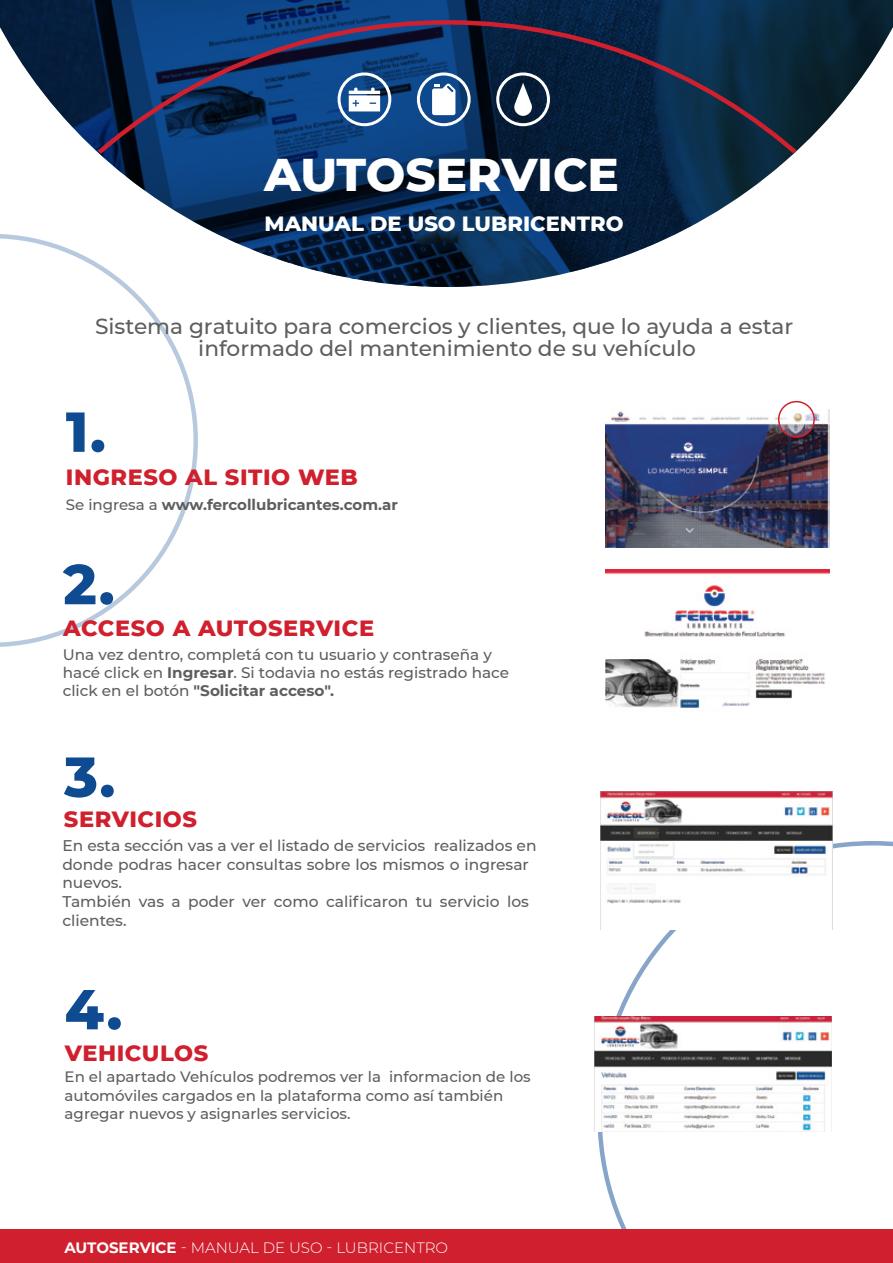
<style>
.page{position:relative;width:893px;height:1263px;background:#fff}
.page>*{position:absolute;margin:0;border:0;box-sizing:border-box;transform-origin:0 0}
.t1{font:800 56.25px "Montserrat";color:#0f4b91}
.t2{font:800 46.8px "Montserrat";color:#fff}
.t3{font:800 22.5px "Montserrat";letter-spacing:.025em;color:#d0202e}
.t4{font:500 21.75px/22.4px "Montserrat";color:#5d5e5e;text-align:center}
.t5{font:800 21px "Montserrat";color:#fff}
.t6{font:500 15.45px/18.6px "Montserrat";color:#5d5e5e}
.t7{font:500 15.3px/18.3px "Montserrat";color:#5d5e5e}
.t8{font:500 15px/18px "Montserrat";color:#5d5e5e}
.t9{font:700 15px "Montserrat";color:#5d5e5e}
.t10{font:300 15px "Montserrat";color:#fff}
.s1{font-weight:500}
.s2{font-weight:700}
</style>
<div class="page">
<img style="left:605px;top:410px;width:224px;height:138px">
<svg style="left:0;top:287px;width:198px;height:360px"></svg>
<svg style="left:597px;top:841px;width:296px;height:389px"></svg>
<div style="left:0;top:1230px;width:893px;height:33px;background:#d0202e"></div>
<img style="left:605px;top:569px;width:224px;height:139px">
<img style="left:601px;top:791px;width:231px;height:138px">
<img style="left:595px;top:1016px;width:236px;height:116px">
<svg style="left:0;top:0;width:893px;height:287px;background:#153a63"></svg>
<svg style="left:0;top:18px;width:893px;height:268px"></svg>
<svg style="left:779px;top:402px;width:35px;height:35px"></svg>
<div style="left:778px;top:401px;width:37px;height:37px;border:2px solid #d0202e;border-radius:50%"></div>
<h2 class="t2" style="left:264px;top:141px;width:356px">AUTOSERVICE</h2>
<h3 class="t5" style="left:265px;top:208px;width:361px">MANUAL DE USO LUBRICENTRO</h3>
<h3 class="t4" style="left:95px;top:314px;width:700px">Sistema gratuito para comercios y clientes, que lo ayuda a estar informado del mantenimiento de su vehículo</h3>
<h1 class="t1" style="left:66px;top:391px;width:42px">1.</h1>
<h3 class="t3" style="left:66px;top:461px;width:294px">INGRESO AL SITIO WEB</h3>
<p class="t9" style="left:66px;top:494px;width:334px"><span class="s1">Se ingresa a</span> www.fercollubricantes.com.ar</p>
<h1 class="t1" style="left:63px;top:543px;width:53px">2.</h1>
<h3 class="t3" style="left:63px;top:612px;width:312px">ACCESO A AUTOSERVICE</h3>
<p class="t7" style="left:63px;top:645px;width:448px">Una vez dentro, completá con tu usuario y contraseña y hacé click en <span class="s2">Ingresar</span>. Si todavia no estás registrado hace click en el botón <span class="s2">"Solicitar acceso".</span></p>
<h1 class="t1" style="left:64px;top:736px;width:53px">3.</h1>
<h3 class="t3" style="left:64px;top:803px;width:135px">SERVICIOS</h3>
<p class="t6" style="left:62px;top:836px;width:476px">En esta sección vas a ver el listado de servicios realizados en donde podras hacer consultas sobre los mismos o ingresar nuevos.<br>También vas a poder ver como calificaron tu servicio los clientes.</p>
<h1 class="t1" style="left:65px;top:968px;width:59px">4.</h1>
<h3 class="t3" style="left:65px;top:1036px;width:145px">VEHICULOS</h3>
<p class="t8" style="left:65px;top:1067px;width:468px">En el apartado Vehículos podremos ver la informacion de los automóviles cargados en la plataforma como así también agregar nuevos y asignarles servicios.</p>
<p class="t10" style="left:64px;top:1237px;width:385px"><span class="s2">AUTOSERVICE</span> - MANUAL DE USO - LUBRICENTRO</p>
</div>
